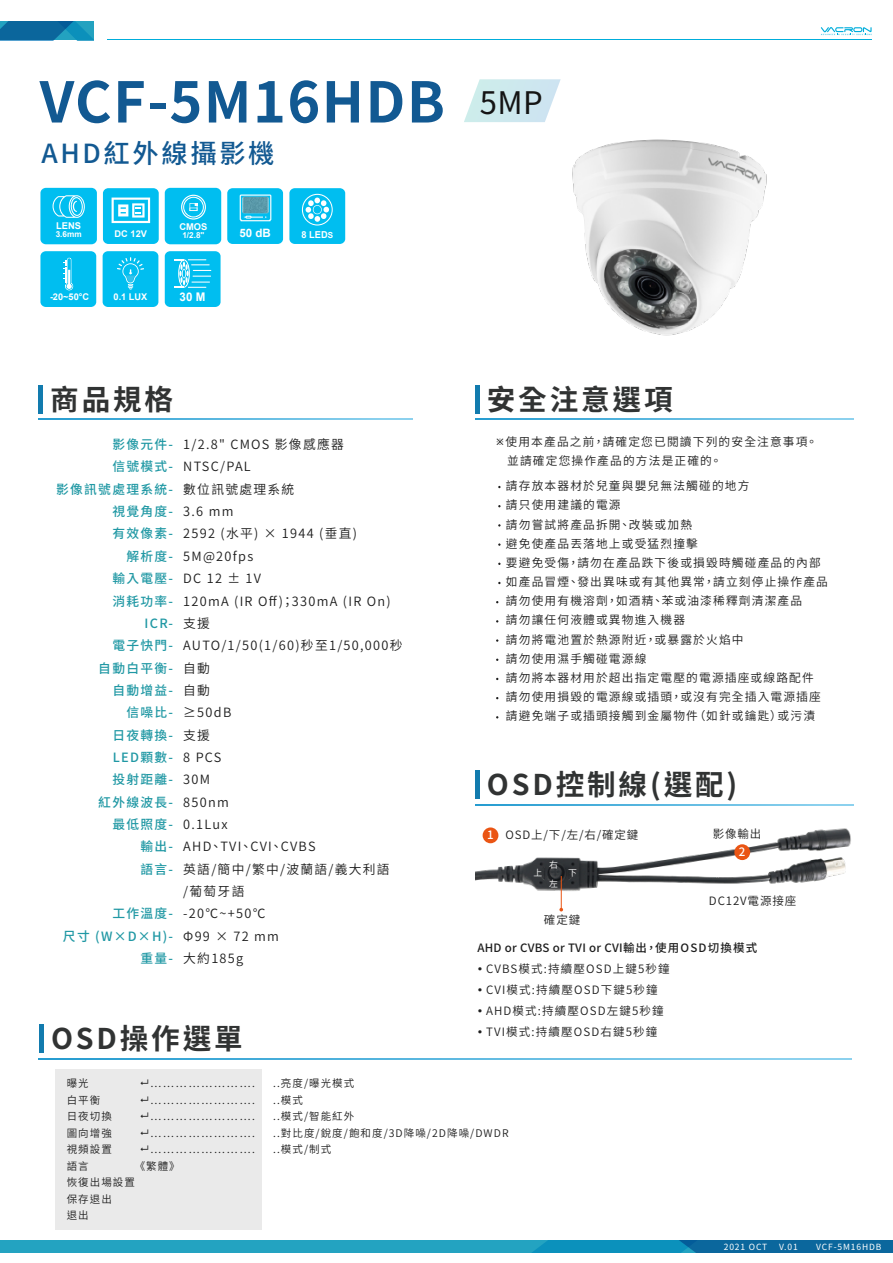
<style>
.page{position:relative;width:893px;height:1263px;background:#fff}
.page>*{position:absolute;margin:0;border:0;box-sizing:border-box;transform-origin:0 0}
.t1{font:700 55.95px "Noto Sans CJ Ktc";letter-spacing:.025em;color:#125992}
.t2{font:31.05px "Noto Sans CJ Ktc";color:#141414}
.t3{font:700 28.65px "Noto Sans CJ Ktc";letter-spacing:.095em;color:#313333}
.t4{font:500 26.25px "Noto Sans CJ Ktc";letter-spacing:.1em;color:#125992}
.t5{font:600 12.75px/22.4px "Noto Sans CJ Ktc";letter-spacing:.1em;color:#1e1e1e}
.t6{font:500 12.75px/22.4px "Noto Sans CJ Ktc";letter-spacing:.1em;color:#2098a4;text-align:right}
.t7{font:700 11.85px "Arial";color:#fff}
.t8{font:600 11.7px/19.2px "Noto Sans CJ Ktc";letter-spacing:.1em;color:#1e1e1e}
.t9{font:600 11.55px "Noto Sans CJ Ktc";letter-spacing:.1em;color:#1e1e1e}
.t10{font:500 11.55px "Noto Sans CJ Ktc";letter-spacing:.025em;color:#1e1e1e}
.t11{font:600 11.55px "Noto Sans CJ Ktc";letter-spacing:.075em;color:#1e1e1e}
.t12{font:700 11.55px "Arial";color:#fff}
.t13{font:500 11.55px "Noto Sans CJ Ktc";color:#fff}
.t14{font:600 10.5px/16.5px "Noto Sans CJ Ktc";letter-spacing:.1em;color:#1e1e1e}
.t15{font:700 9.6px "Arial";color:#fff}
.t16{font:700 9.3px "Arial";color:#fff}
.t17{font:600 8.85px "Noto Sans CJ Ktc";color:#fff}
.t18{font:8.55px "Noto Sans CJ Ktc";letter-spacing:.1em;color:#fff}
.t19{font:700 8.25px "Arial";color:#fff}
.s1{font-size:8.4px}
.s2{font-weight:500;color:#fff}
.s3{font-family:"Segoe UI";font-weight:400;font-size:12.75px}
</style>
<div class="page">
<div style="left:40px;top:188px;width:57px;height:56px;background:#00bef0;border-radius:5px"></div>
<svg style="left:53px;top:195px;width:32px;height:23px"></svg>
<div style="left:165px;top:188px;width:56px;height:56px;background:#00bef0;border-radius:5px"></div>
<svg style="left:181px;top:195px;width:25px;height:25px"></svg>
<div style="left:103px;top:188px;width:56px;height:56px;background:#00bef0;border-radius:5px"></div>
<svg style="left:112px;top:198px;width:38px;height:25px"></svg>
<div style="left:227px;top:188px;width:56px;height:56px;background:#00bef0;border-radius:5px"></div>
<svg style="left:240px;top:195px;width:31px;height:26px"></svg>
<div style="left:289px;top:188px;width:56px;height:56px;background:#00bef0;border-radius:5px"></div>
<svg style="left:302px;top:194px;width:31px;height:31px"></svg>
<div style="left:165px;top:251px;width:56px;height:56px;background:#00bef0;border-radius:5px"></div>
<svg style="left:174px;top:259px;width:37px;height:29px"></svg>
<div style="left:103px;top:251px;width:55px;height:56px;background:#00bef0;border-radius:5px"></div>
<svg style="left:117px;top:257px;width:27px;height:32px"></svg>
<div style="left:40px;top:251px;width:56px;height:56px;background:#00bef0;border-radius:5px"></div>
<svg style="left:64px;top:258px;width:9px;height:32px"></svg>
<div style="left:0;top:1241px;width:893px;height:11px;background:#23a3c1"></div>
<svg style="left:533px;top:1241px;width:360px;height:11px;background:#0b79aa"></svg>
<svg style="left:39px;top:419px;width:374px;height:1px"></svg>
<hr style="left:39px;top:385px;width:4px;height:28px;background:#127bae">
<svg style="left:475px;top:419px;width:378px;height:1px"></svg>
<hr style="left:475px;top:385px;width:4px;height:28px;background:#127bae">
<hr style="left:107px;top:40px;width:765px;height:1px;background:#00addb">
<svg style="left:0;top:22px;width:93px;height:18px;background:#0e76a7"></svg>
<svg style="left:821px;top:27px;width:51px;height:8px"></svg>
<svg style="left:464px;top:79px;width:97px;height:43px"></svg>
<div style="left:55px;top:1068px;width:207px;height:161px;background:#eaeaea"></div>
<hr style="left:40px;top:1025px;width:4px;height:28px;background:#127bae">
<svg style="left:39px;top:1058px;width:813px;height:1px"></svg>
<hr style="left:475px;top:771px;width:4px;height:28px;background:#127bae">
<svg style="left:475px;top:804px;width:378px;height:1px"></svg>
<img style="left:475px;top:827px;width:376px;height:66px">
<hr style="left:561px;top:876px;width:1px;height:34px;background:#ea5514">
<div style="left:734px;top:844px;width:16px;height:16px;background:#ea5514;border-radius:50%"></div>
<img style="left:572px;top:139px;width:195px;height:197px">
<h1 class="t1" style="left:40px;top:70px;width:407px">VCF-5M16HDB</h1>
<h3 class="t4" style="left:41px;top:139px;width:235px">AHD紅外線攝影機</h3>
<p class="t16" style="left:56px;top:219px;width:26px">LENS</p>
<p class="t19" style="left:56px;top:229px;width:27px">3.6mm</p>
<p class="t16" style="left:179px;top:220px;width:30px">CMOS</p>
<p class="t16" style="left:115px;top:228px;width:34px">DC 12V</p>
<p class="t19" style="left:182px;top:229px;width:24px">1/2.8"</p>
<p class="t12" style="left:239px;top:225px;width:33px">50 dB</p>
<p class="t15" style="left:301px;top:228px;width:33px">8 LED<span class="s1">S</span></p>
<p class="t16" style="left:50px;top:291px;width:41px">-20~50°C</p>
<p class="t16" style="left:114px;top:290px;width:35px">0.1 LUX</p>
<p class="t7" style="left:180px;top:289px;width:27px">30 M</p>
<h2 class="t2" style="left:480px;top:85px;width:64px">5MP</h2>
<h3 class="t3" style="left:50px;top:383px;width:125px">商品規格</h3>
<h3 class="t3" style="left:487px;top:383px;width:187px">安全注意選項</h3>
<p class="t6" style="left:56px;top:433px;width:118px">影像元件-<br>信號模式-<br>影像訊號處理系統-視覺角度-<br>有效像素-<br>解析度-<br>輸入電壓-<br>消耗功率-<br>ICR-<br>電子快門-<br>自動白平衡-<br>自動增益-<br>信噪比-<br>日夜轉換-<br>LED顆數-<br>投射距離-<br>紅外線波長-<br>最低照度-<br>輸出-<br>語言-</p>
<p class="t6" style="left:63px;top:903px;width:112px">工作溫度-<br>尺寸 (W×D×H)-重量-</p>
<p class="t5" style="left:183px;top:433px;width:221px">1/2.8" CMOS 影像感應器<br>NTSC/PAL<br>數位訊號處理系統<br>3.6 mm<br>2592 (水平) × 1944 (垂直)<br>5M@20fps<br>DC 12 ± 1V<br>120mA (IR Off)；330mA (IR On)支援<br>AUTO/1/50(1/60)秒至1/50,000秒自動<br>自動<br>≥50dB<br>支援<br>8 PCS<br>30M<br>850nm<br>0.1Lux<br>AHD、TVI、CVI、CVBS<br>英語/簡中/繁中/波蘭語/義大利語<br>/葡萄牙語<br>-20℃~+50℃<br>Φ99 × 72 mm<br>大約185g</p>
<h3 class="t3" style="left:51px;top:1022px;width:193px">OSD操作選單</h3>
<p class="t8" style="left:505px;top:432px;width:313px">使用本產品之前，請確定您已閱讀下列的安全注意事項。並請確定您操作產品的方法是正確的。</p>
<p class="t8" style="left:506px;top:477px;width:323px">請存放本器材於兒童與嬰兒無法觸碰的地方<br>請只使用建議的電源<br>請勿嘗試將產品拆開、改裝或加熱<br>避免使產品丟落地上或受猛烈撞擊<br>要避免受傷，請勿在產品跌下後或損毀時觸碰產品的內部如產品冒煙、發出異味或有其他異常，請立刻停止操作產品請勿使用有機溶劑，如酒精、苯或油漆稀釋劑清潔產品<br>請勿讓任何液體或異物進入機器<br>請勿將電池置於熱源附近，或暴露於火焰中<br>請勿使用濕手觸碰電源線<br>請勿將本器材用於超出指定電壓的電源插座或線路配件請勿使用損毀的電源線或插頭，或沒有完全插入電源插座請避免端子或插頭接觸到金屬物件（如針或鑰匙）或污漬</p>
<h3 class="t3" style="left:487px;top:769px;width:252px">OSD控制線(選配)</h3>
<p class="t9" style="left:487px;top:828px;width:153px"><span class="s2">1</span> OSD上/下/左/右/確定鍵</p>
<p class="t17" style="left:549px;top:859px;width:10px">右</p>
<p class="t17" style="left:533px;top:868px;width:10px">上</p>
<p class="t17" style="left:568px;top:868px;width:10px">下</p>
<p class="t17" style="left:549px;top:879px;width:10px">左</p>
<p class="t9" style="left:544px;top:913px;width:38px">確定鍵</p>
<p class="t9" style="left:713px;top:827px;width:50px">影像輸出</p>
<p class="t13" style="left:739px;top:845px;width:8px">2</p>
<p class="t11" style="left:709px;top:894px;width:89px">DC12V電源接座</p>
<p class="t10" style="left:477px;top:942px;width:281px">AHD or CVBS or TVI or CVI輸出，使用OSD切換模式</p>
<p class="t9" style="left:477px;top:963px;width:194px"><span class="s3">•</span> CVBS模式:持續壓OSD上鍵5秒鐘</p>
<p class="t9" style="left:477px;top:984px;width:182px"><span class="s3">•</span> CVI模式:持續壓OSD下鍵5秒鐘</p>
<p class="t9" style="left:477px;top:1005px;width:188px"><span class="s3">•</span> AHD模式:持續壓OSD左鍵5秒鐘</p>
<p class="t9" style="left:477px;top:1026px;width:181px"><span class="s3">•</span> TVI模式:持續壓OSD右鍵5秒鐘</p>
<p class="t14" style="left:67px;top:1075px;width:70px">曝光<br>白平衡<br>日夜切換<br>圖向增強<br>視頻設置<br>語言<br>恢復出場設置保存退出<br>退出</p>
<p class="t14" style="left:150px;top:1075px;width:106px">…………………….</p>
<p class="t14" style="left:150px;top:1092px;width:106px">…………………….</p>
<p class="t14" style="left:150px;top:1108px;width:106px">…………………….</p>
<p class="t14" style="left:150px;top:1125px;width:106px">…………………….</p>
<p class="t14" style="left:150px;top:1141px;width:106px">…………………….</p>
<p class="t14" style="left:135px;top:1158px;width:46px">《繁體》</p>
<p class="t14" style="left:273px;top:1075px;width:237px">..亮度/曝光模式<br>..模式<br>..模式/智能紅外<br>..對比度/銳度/飽和度/3D降噪/2D降噪/DWDR ..模式/制式</p>
<p class="t18" style="left:724px;top:1242px;width:45px">2021 OCT</p>
<p class="t18" style="left:779px;top:1242px;width:20px">V.01</p>
<p class="t18" style="left:816px;top:1242px;width:67px">VCF-5M16HDB</p>
</div>
